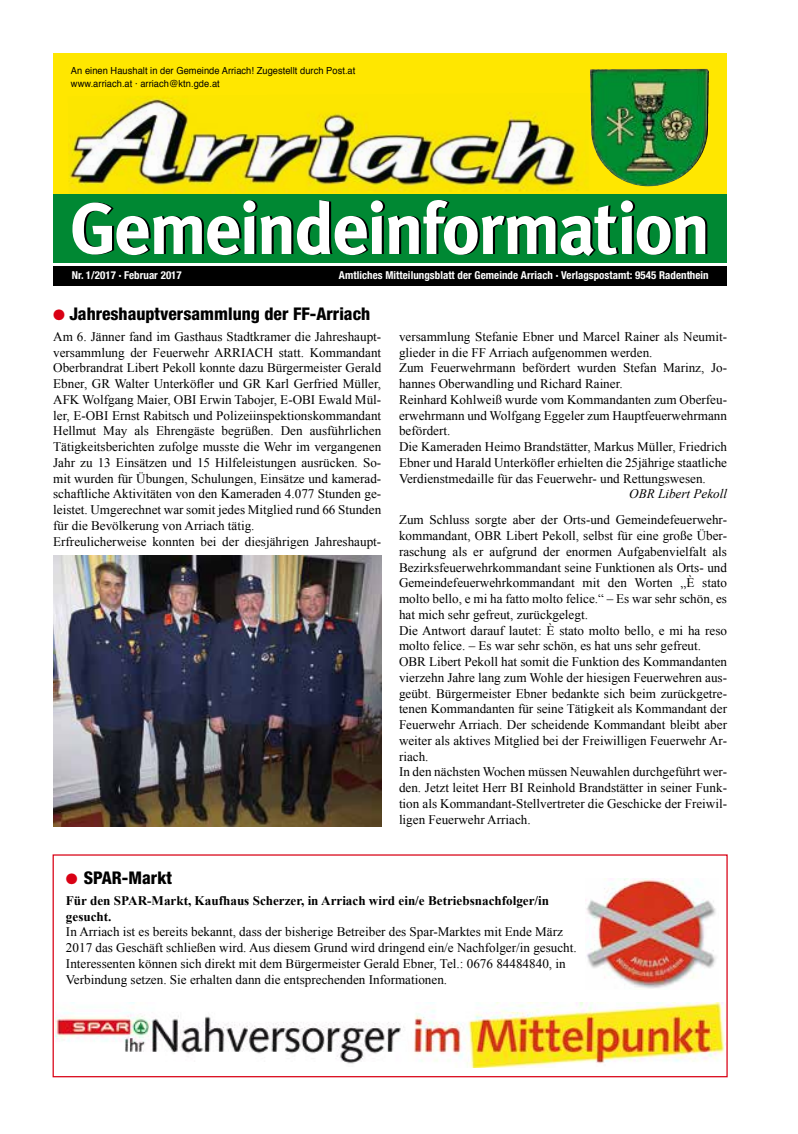
<style>
.page{position:relative;width:798px;height:1134px;background:#fff}
.page>*{position:absolute;margin:0;border:0;box-sizing:border-box;transform-origin:0 0}
.t1{font:800 condensed 17.5px "Helvetica Neue";color:#000}
.t2{font:13.12px/15.8px "Times New Roman";color:#000}
.t3{font:700 13.12px/15.8px "Times New Roman";color:#000}
.t4{font:italic 13.12px "Times New Roman";color:#000}
.t5{font:700 condensed 10.88px "Helvetica Neue";letter-spacing:.005em;color:#fff}
.t6{font:9.75px/12.9px "Helvetica";letter-spacing:.005em;color:#000;scale:.95 1}
.s1{color:#d90014}
</style>
<div class="page">
<div style="left:53px;top:53px;width:673px;height:142px;background:#ffe700"></div>
<img style="left:69px;top:96px;width:513px;height:98px">
<div style="left:53px;top:194px;width:673px;height:68px;background:#083"></div>
<svg style="left:72px;top:200px;width:635px;height:56px"></svg>
<img style="left:590px;top:69px;width:81px;height:117px">
<div style="left:53px;top:266px;width:673px;height:19px;background:#000"></div>
<img style="left:53px;top:556px;width:328px;height:270px">
<img style="left:56px;top:1002px;width:669px;height:65px">
<img style="left:585px;top:878px;width:131px;height:111px">
<div style="left:53px;top:854px;width:674px;height:223px;border:1px solid #d90014"></div>
<p class="t6" style="left:71px;top:65px;width:301px">An einen Haushalt in der Gemeinde Arriach! Zugestellt durch Post.at www.arriach.at · arriach@ktn.gde.at</p>
<p class="t5" style="left:72px;top:269px;width:111px">Nr. 1/2017 · Februar 2017</p>
<p class="t5" style="left:339px;top:269px;width:371px">Amtliches Mitteilungsblatt der Gemeinde Arriach · Verlagspostamt: 9545 Radenthein</p>
<h1 class="t1" style="left:53px;top:303px;width:318px"><span class="s1">●</span> Jahreshauptversammlung der FF-Arriach</h1>
<p class="t2" style="left:53px;top:328px;width:329px">Am 6. Jänner fand im Gasthaus Stadtkramer die Jahreshaupt&shy;versammlung der Feuerwehr ARRIACH statt. Kommandant Oberbrandrat Libert Pekoll konnte dazu Bürgermeister Gerald Ebner, GR Walter Unterköfler und GR Karl Gerfried Müller, AFK Wolfgang Maier, OBI Erwin Tabojer, E-OBI Ewald Mül&shy;ler, E-OBI Ernst Rabitsch und Polizeiinspektionskommandant Hellmut May als Ehrengäste begrüßen. Den ausführlichen Tätigkeitsberichten zufolge musste die Wehr im vergangenen Jahr zu 13 Einsätzen und 15 Hilfeleistungen ausrücken. So&shy;mit wurden für Übungen, Schulungen, Einsätze und kamerad&shy;schaftliche Aktivitäten von den Kameraden 4.077 Stunden ge&shy;leistet. Umgerechnet war somit jedes Mitglied rund 66 Stunden für die Bevölkerung von Arriach tätig.<br>Erfreulicherweise konnten bei der diesjährigen Jahreshaupt-</p>
<p class="t2" style="left:399px;top:328px;width:329px">versammlung Stefanie Ebner und Marcel Rainer als Neumit&shy;glieder in die FF Arriach aufgenommen werden.<br>Zum Feuerwehrmann befördert wurden Stefan Marinz, Jo&shy;hannes Oberwandling und Richard Rainer.<br>Reinhard Kohlweiß wurde vom Kommandanten zum Oberfeu&shy;erwehrmann und Wolfgang Eggeler zum Hauptfeuerwehrmann befördert.<br>Die Kameraden Heimo Brandstätter, Markus Müller, Friedrich Ebner und Harald Unterköfler erhielten die 25jährige staatliche Verdienstmedaille für das Feuerwehr- und Rettungswesen.</p>
<p class="t4" style="left:629px;top:485px;width:99px">OBR Libert Pekoll</p>
<p class="t2" style="left:399px;top:512px;width:329px">Zum Schluss sorgte aber der Orts-und Gemeindefeuerwehr&shy;kommandant, OBR Libert Pekoll, selbst für eine große Über&shy;raschung als er aufgrund der enormen Aufgabenvielfalt als Bezirksfeuerwehrkommandant seine Funktionen als Orts- und Gemeindefeuerwehrkommandant mit den Worten „È stato molto bello, e mi ha fatto molto felice.“ – Es war sehr schön, es hat mich sehr gefreut, zurückgelegt.<br>Die Antwort darauf lautet: È stato molto bello, e mi ha reso molto felice. – Es war sehr schön, es hat uns sehr gefreut.<br>OBR Libert Pekoll hat somit die Funktion des Kommandanten vierzehn Jahre lang zum Wohle der hiesigen Feuerwehren aus&shy;geübt. Bürgermeister Ebner bedankte sich beim zurückgetre&shy;tenen Kommandanten für seine Tätigkeit als Kommandant der Feuerwehr Arriach. Der scheidende Kommandant bleibt aber weiter als aktives Mitglied bei der Freiwilligen Feuerwehr Ar&shy;riach.<br>In den nächsten Wochen müssen Neuwahlen durchgeführt wer&shy;den. Jetzt leitet Herr BI Reinhold Brandstätter in seiner Funk&shy;tion als Kommandant-Stellvertreter die Geschicke der Freiwil&shy;ligen Feuerwehr Arriach.</p>
<h1 class="t1" style="left:66px;top:867px;width:107px"><span class="s1">●</span> SPAR-Markt</h1>
<p class="t3" style="left:66px;top:892px;width:484px">Für den SPAR-Markt, Kaufhaus Scherzer, in Arriach wird ein/e Betriebsnachfolger/in gesucht.</p>
<p class="t2" style="left:66px;top:924px;width:512px">In Arriach ist es bereits bekannt, dass der bisherige Betreiber des Spar-Marktes mit Ende März 2017 das Geschäft schließen wird. Aus diesem Grund wird dringend ein/e Nachfolger/in gesucht.<br>Interessenten können sich direkt mit dem Bürgermeister Gerald Ebner, Tel.: 0676 84484840, in Verbindung setzen. Sie erhalten dann die entsprechenden Informationen.</p>
</div>
